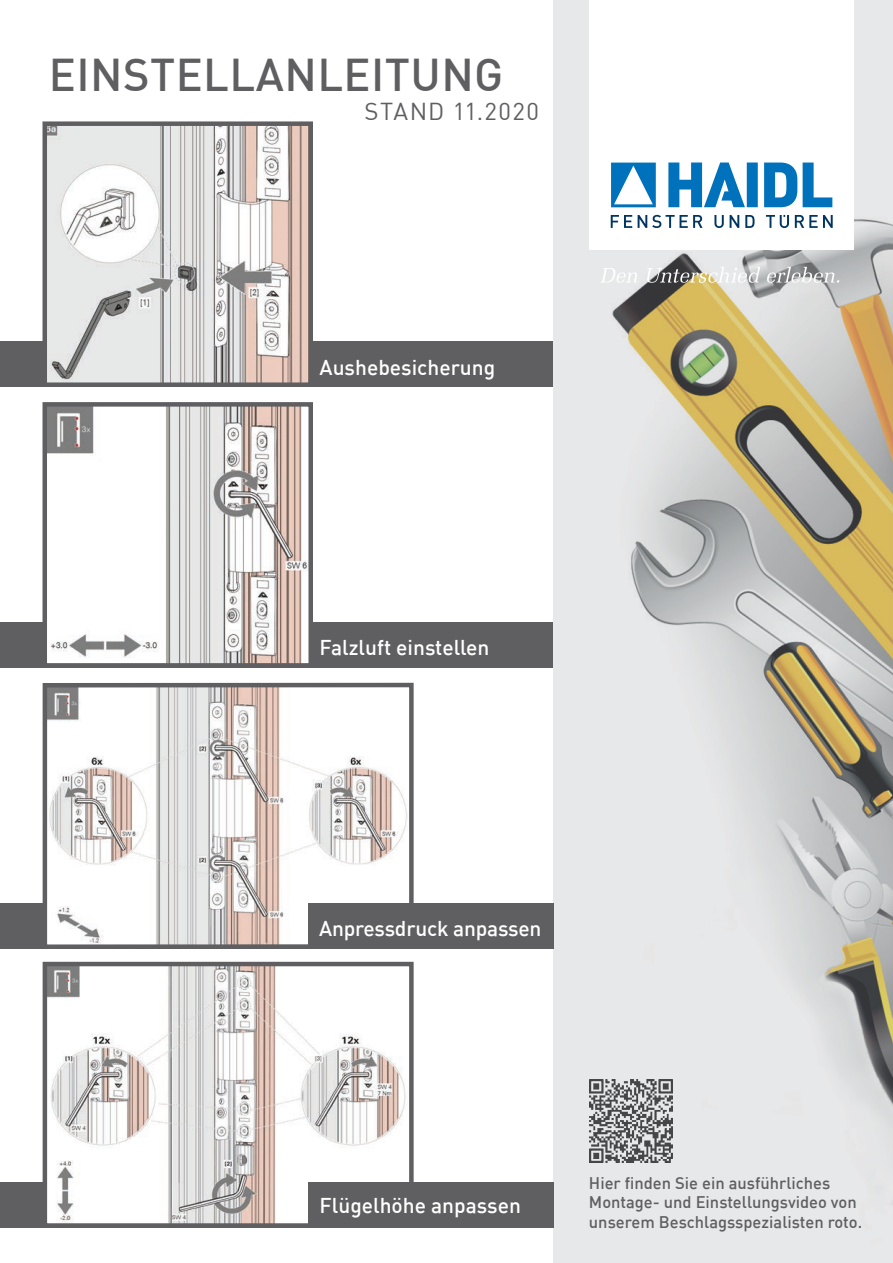
<style>
.page{position:relative;width:893px;height:1263px;background:#fff}
.page>*{position:absolute;margin:0;border:0;box-sizing:border-box;transform-origin:0 0}
.t1{font:500 45px "DIN";letter-spacing:.01em;color:#5f5f62}
.t2{font:24px "DIN";letter-spacing:.06em;color:#5f5f62}
.t3{font:500 21px "DIN";color:#fff}
.t4{font:500 16.5px/19.8px "DIN";color:#5f5f62}
</style>
<div class="page">
<div style="left:0;top:342px;width:554px;height:45px;background:#5f5f62"></div>
<div style="left:0;top:622px;width:554px;height:46px;background:#5f5f62"></div>
<div style="left:0;top:903px;width:554px;height:46px;background:#5f5f62"></div>
<div style="left:0;top:1182px;width:554px;height:45px;background:#5f5f62"></div>
<img style="left:554px;top:0;width:339px;height:1263px">
<img style="left:48px;top:126px;width:260px;height:256px">
<div style="left:43px;top:121px;width:270px;height:266px;border:4px solid #5f5f62"></div>
<img style="left:48px;top:688px;width:359px;height:256px">
<div style="left:43px;top:683px;width:371px;height:266px;border:4px solid #5f5f62"></div>
<img style="left:48px;top:407px;width:260px;height:256px">
<div style="left:43px;top:402px;width:270px;height:266px;border:4px solid #5f5f62"></div>
<img style="left:48px;top:967px;width:358px;height:256px">
<div style="left:43px;top:962px;width:371px;height:266px;border:4px solid #5f5f62"></div>
<img style="left:586px;top:1075px;width:91px;height:91px">
<div style="left:309px;top:903px;width:245px;height:46px;background:#5f5f62"></div>
<div style="left:309px;top:1182px;width:245px;height:46px;background:#5f5f62"></div>
<div style="left:589px;top:0;width:265px;height:249px;background:#fff"></div>
<svg style="left:611px;top:162px;width:221px;height:45px"></svg>
<svg style="left:611px;top:215px;width:222px;height:13px"></svg>
<svg style="left:600px;top:267px;width:239px;height:16px"></svg>
<h1 class="t1" style="left:49px;top:46px;width:456px">EINSTELLANLEITUNG</h1>
<h2 class="t2" style="left:365px;top:96px;width:176px">Stand 11.2020</h2>
<p class="t3" style="left:320px;top:354px;width:177px">Aushebesicherung</p>
<p class="t3" style="left:320px;top:634px;width:171px">Falzluft einstellen</p>
<p class="t3" style="left:319px;top:915px;width:224px">Anpressdruck anpassen</p>
<p class="t3" style="left:320px;top:1192px;width:203px">Flügelhöhe anpassen</p>
<p class="t4" style="left:589px;top:1172px;width:275px">Hier finden Sie ein ausführliches<br>Montage- und Einstellungsvideo von unserem Beschlagsspezialisten roto.</p>
</div>
